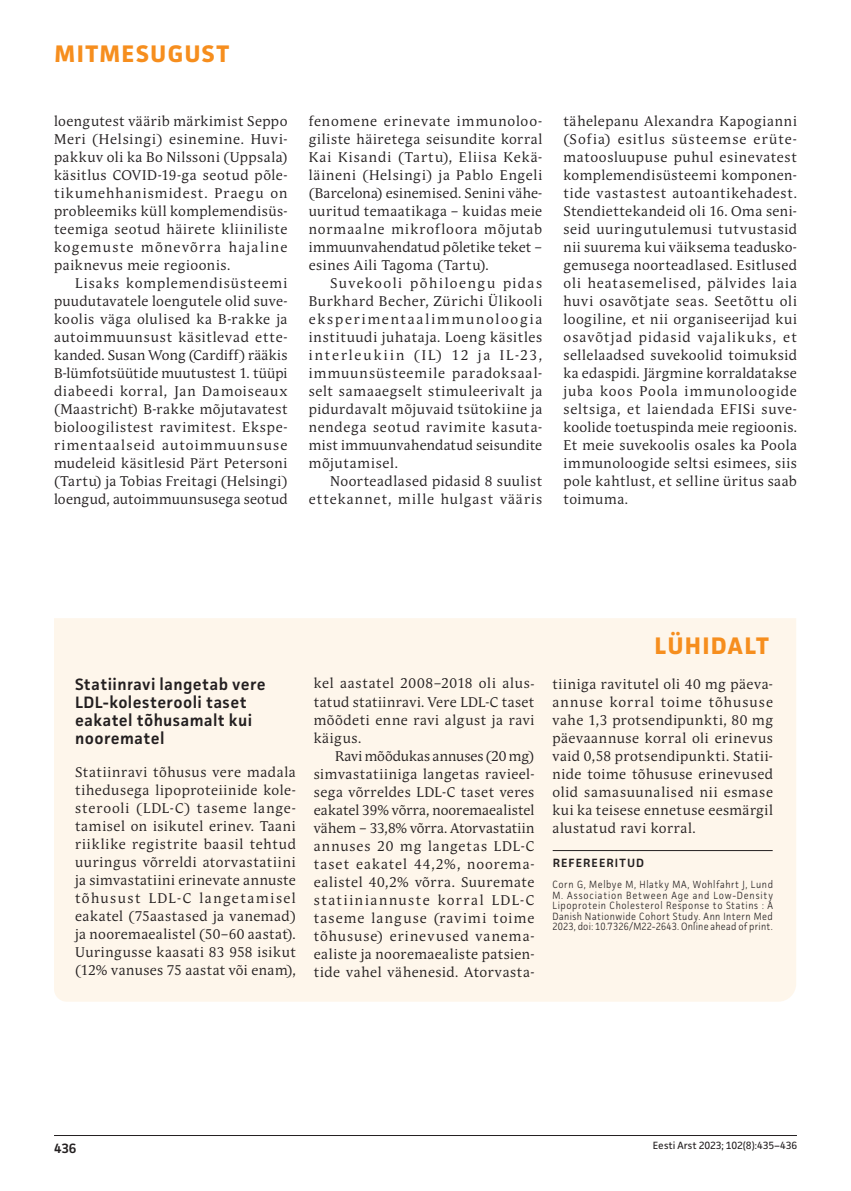
<style>
.page{position:relative;width:851px;height:1191px;background:#fff}
.page>*{position:absolute;margin:0;border:0;box-sizing:border-box;transform-origin:0 0}
.t1{font:700 24px "Facit";letter-spacing:.055em;color:#f68e1e}
.t2{font:600 16.5px/18px "Facit";letter-spacing:.025em;color:#231f20}
.t3{font:13.95px/18px "Andulka Book Pro";letter-spacing:.04em;color:#231f20;text-align:justify}
.t4{font:13.95px/18px "Andulka Book Pro";letter-spacing:.06em;color:#231f20;text-align:right}
.t5{font:600 13.5px "Facit";color:#231f20}
.t6{font:600 12px "Facit";letter-spacing:.09em;color:#231f20}
.t7{font:300 10.5px/10.5px "Facit";letter-spacing:.03em;color:#231f20;text-align:justify;scale:.9 1}
.t8{font:10.5px "Facit";letter-spacing:-.005em;color:#231f20}
</style>
<div class="page">
<hr style="left:54px;top:1135px;width:742px;height:1px;background:#231f20">
<div style="left:54px;top:618px;width:742px;height:383px;background:#fef6eb"></div>
<hr style="left:552px;top:850px;width:220px;height:1px;background:#231f20">
<h1 class="t1" style="left:55px;top:39px;width:176px">MITMESUGUST</h1>
<p class="t3" style="left:54px;top:112px;width:235px">loengutest väärib märkimist Seppo Meri (Helsingi) esinemine. Huvi&shy;pakkuv oli ka Bo Nilssoni (Uppsala) käsitlus COVID-19-ga seotud põle&shy;tikumehhanismidest. Praegu on probleemiks küll komplemendisüs&shy;teemiga seotud häirete kliiniliste kogemuste mõnevõrra hajaline paiknevus meie regioonis.</p>
<p class="t3" style="left:54px;top:274px;width:235px;text-indent:21px">Lisaks komplemendisüsteemi puudutavatele loengutele olid suve&shy;koolis väga olulised ka B-rakke ja autoimmuunsust käsitlevad ette&shy;kanded. Susan Wong (Cardiff) rääkis B-lümfotsüütide muutustest 1. tüüpi diabeedi korral, Jan Damoiseaux (Maastricht) B-rakke mõjutavatest bioloogilistest ravimitest. Ekspe&shy;rimentaalseid autoimmuunsuse mudeleid käsitlesid Pärt Petersoni (Tartu) ja Tobias Freitagi (Helsingi) loengud, autoimmuunsusega seotud</p>
<p class="t3" style="left:309px;top:112px;width:235px">fenomene erinevate immunoloo&shy;giliste häiretega seisundite korral Kai Kisandi (Tartu), Eliisa Kekä&shy;läineni (Helsingi) ja Pablo Engeli (Barcelona) esinemised. Senini vähe&shy;uuritud temaatikaga – kuidas meie normaalne mikrofloora mõjutab immuunvahendatud põletike teket – esines Aili Tagoma (Tartu).</p>
<p class="t3" style="left:309px;top:274px;width:235px;text-indent:21px">Suvekooli põhiloengu pidas Burkhard Becher, Zürichi Ülikooli eksperimentaalimmunoloogia instituudi juhataja. Loeng käsitles interleukiin (IL) 12 ja IL-23, immuunsüsteemile paradoksaal&shy;selt samaaegselt stimuleerivalt ja pidurdavalt mõjuvaid tsütokiine ja nendega seotud ravimite kasuta&shy;mist immuunvahendatud seisundite mõjutamisel.</p>
<p class="t4" style="left:309px;top:472px;width:235px">Noorteadlased pidasid 8 suulist ettekannet, mille hulgast vääris</p>
<p class="t3" style="left:563px;top:112px;width:235px">tähelepanu Alexandra Kapogianni (Sofia) esitlus süsteemse erüte&shy;matoosluupuse puhul esinevatest komplemendisüsteemi komponen&shy;tide vastastest autoantikehadest.<br>Stendiettekandeid oli 16. Oma seni&shy;seid uuringutulemusi tutvustasid nii suurema kui väiksema teadusko&shy;gemusega noorteadlased. Esitlused oli heatasemelised, pälvides laia huvi osavõtjate seas. Seetõttu oli loogiline, et nii organiseerijad kui osavõtjad pidasid vajalikuks, et sellelaadsed suvekoolid toimuksid ka edaspidi. Järgmine korraldatakse juba koos Poola immunoloogide seltsiga, et laiendada EFISi suve&shy;koolide toetuspinda meie regioonis.<br>Et meie suvekoolis osales ka Poola immunoloogide seltsi esimees, siis pole kahtlust, et selline üritus saab toimuma.</p>
<p class="t2" style="left:75px;top:675px;width:192px">Statiinravi langetab vere<br>LDL-kolesterooli taset eakatel tõhusamalt kui noorematel</p>
<p class="t3" style="left:75px;top:763px;width:222px">Statiinravi tõhusus vere madala tihedusega lipoproteiinide kole&shy;sterooli (LDL-C) taseme lange&shy;tamisel on isikutel erinev. Taani riiklike registrite baasil tehtud uuringus võrreldi atorvastatiini ja simvastatiini erinevate annuste tõhusust LDL-C langetamisel eakatel (75aastased ja vanemad) ja nooremaealistel (50–60 aastat).<br>Uuringusse kaasati 83 958 isikut (12% vanuses 75 aastat või enam),</p>
<p class="t3" style="left:314px;top:674px;width:222px">kel aastatel 2008–2018 oli alus&shy;tatud statiinravi. Vere LDL-C taset mõõdeti enne ravi algust ja ravi käigus.</p>
<p class="t3" style="left:314px;top:746px;width:222px;text-indent:21px">Ravi mõõdukas annuses (20 mg) simvastatiiniga langetas ravieel&shy;sega võrreldes LDL-C taset veres eakatel 39% võrra, nooremaealistel vähem – 33,8% võrra. Atorvastatiin annuses 20 mg langetas LDL-C taset eakatel 44,2%, noorema&shy;ealistel 40,2% võrra. Suuremate statiiniannuste korral LDL-C taseme languse (ravimi toime tõhususe) erinevused vanema&shy;ealiste ja nooremaealiste patsien&shy;tide vahel vähenesid. Atorvasta-</p>
<h1 class="t1" style="left:654px;top:630px;width:115px">LÜHIDALT</h1>
<p class="t3" style="left:552px;top:674px;width:222px">tiiniga ravitutel oli 40 mg päeva&shy;annuse korral toime tõhususe vahe 1,3 protsendipunkti, 80 mg päevaannuse korral oli erinevus vaid 0,58 protsendipunkti. Statii&shy;nide toime tõhususe erinevused olid samasuunalised nii esmase kui ka teisese ennetuse eesmärgil alustatud ravi korral.</p>
<p class="t6" style="left:552px;top:855px;width:93px">REFEREERITUD</p>
<p class="t7" style="left:552px;top:879px;width:246px">Corn G, Melbye M, Hlatky MA, Wohlfahrt J, Lund M. Association Between Age and Low-Density Lipoprotein Cholesterol Response to Statins : A Danish Nationwide Cohort Study. Ann Intern Med 2023, doi: 10.7326/M22-2643. Online ahead of print.</p>
<p class="t5" style="left:54px;top:1139px;width:24px">436</p>
<p class="t8" style="left:653px;top:1139px;width:146px">Eesti Arst 2023; 102(8):435–436</p>
</div>
